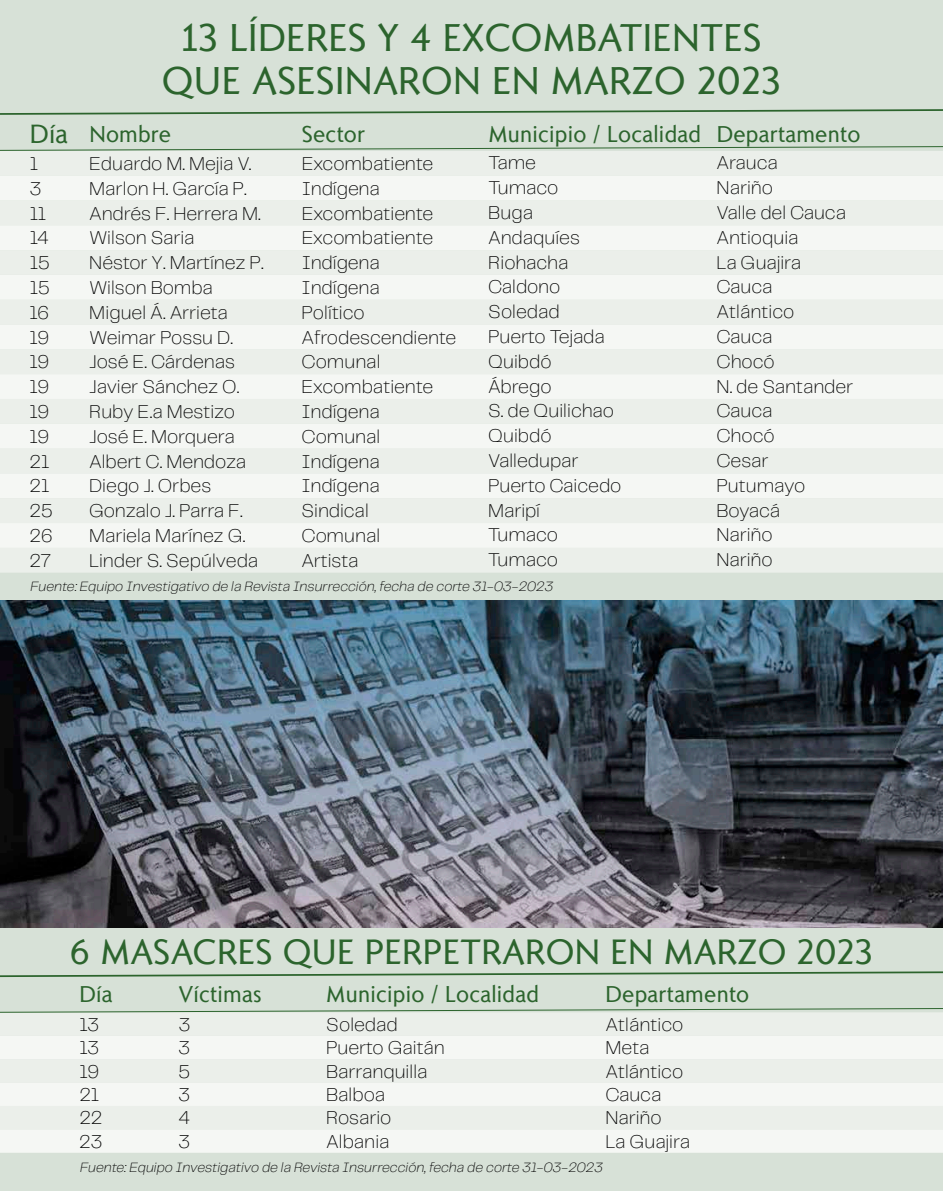
<style>
.page{position:relative;width:943px;height:1191px;background:#fff}
.page>*{position:absolute;margin:0;border:0;box-sizing:border-box;transform-origin:0 0}
.t1{font:38.5px/43.4px "Romanica";letter-spacing:.01em;color:#2c642d;text-align:center}
.t2{font:35px "Romanica";letter-spacing:.01em;color:#2c642d}
.t3{font:22.75px "Romanica";letter-spacing:.01em;color:#2c642d}
.t4{font:200 19.25px "Telegraf";letter-spacing:-.005em;color:#000}
.t5{font:italic 200 14px "Telegraf";color:#000}
.s1{font-size:26.25px}
</style>
<div class="page">
<div style="left:0;top:0;width:943px;height:600px;background:#d7e1d7"></div>
<div style="left:0;top:151px;width:943px;height:421px;background:#ebefea"></div>
<svg style="left:0;top:176px;width:943px;height:372px;fill:#f5f7f4"></svg>
<div style="left:0;top:928px;width:943px;height:263px;background:#d7e1d7"></div>
<div style="left:0;top:1013px;width:943px;height:22px;background:#ebefea"></div>
<svg style="left:0;top:1035px;width:943px;height:117px;background:#f0f3ef"></svg>
<svg style="left:0;top:108px;width:943px;height:8px;background:#b1c5b1"></svg>
<svg style="left:0;top:146px;width:943px;height:5px;background:#b4c7b5"></svg>
<svg style="left:0;top:971px;width:943px;height:7px"></svg>
<svg style="left:0;top:1008px;width:943px;height:5px"></svg>
<img style="left:0;top:600px;width:943px;height:328px">
<h1 class="t1" style="left:162px;top:15px;width:620px">13 LÍDERES Y 4 EXCOMBATIENTES<br>QUE ASESINARON EN MARZO 2023</h1>
<p class="t3" style="left:30px;top:119px;width:143px"><span class="s1">Día</span> Nombre</p>
<p class="t3" style="left:302px;top:119px;width:65px">Sector</p>
<p class="t3" style="left:488px;top:119px;width:373px">Municipio / Localidad Departamento</p>
<p class="t4" style="left:30px;top:151px;width:10px">1</p>
<p class="t4" style="left:89px;top:151px;width:164px">Eduardo M. Mejia V.</p>
<p class="t4" style="left:302px;top:151px;width:133px">Excombatiente</p>
<p class="t4" style="left:488px;top:150px;width:49px">Tame</p>
<p class="t4" style="left:716px;top:150px;width:63px">Arauca</p>
<p class="t4" style="left:30px;top:176px;width:13px">3</p>
<p class="t4" style="left:89px;top:176px;width:159px">Marlon H. García P.</p>
<p class="t4" style="left:302px;top:176px;width:80px">Indígena</p>
<p class="t4" style="left:488px;top:175px;width:72px">Tumaco</p>
<p class="t4" style="left:716px;top:175px;width:58px">Nariño</p>
<p class="t4" style="left:30px;top:201px;width:18px">11</p>
<p class="t4" style="left:89px;top:201px;width:173px">Andrés F. Herrera M.</p>
<p class="t4" style="left:302px;top:201px;width:133px">Excombatiente</p>
<p class="t4" style="left:488px;top:200px;width:46px">Buga</p>
<p class="t4" style="left:716px;top:200px;width:131px">Valle del Cauca</p>
<p class="t4" style="left:30px;top:225px;width:20px">14</p>
<p class="t4" style="left:89px;top:225px;width:107px">Wilson Saria</p>
<p class="t4" style="left:302px;top:225px;width:133px">Excombatiente</p>
<p class="t4" style="left:488px;top:225px;width:93px">Andaquíes</p>
<p class="t4" style="left:716px;top:225px;width:83px">Antioquia</p>
<p class="t4" style="left:30px;top:250px;width:21px">15</p>
<p class="t4" style="left:89px;top:250px;width:176px">Néstor Y. Martínez P.</p>
<p class="t4" style="left:302px;top:250px;width:80px">Indígena</p>
<p class="t4" style="left:488px;top:250px;width:82px">Riohacha</p>
<p class="t4" style="left:716px;top:250px;width:86px">La Guajira</p>
<p class="t4" style="left:30px;top:275px;width:21px">15</p>
<p class="t4" style="left:89px;top:275px;width:125px">Wilson Bomba</p>
<p class="t4" style="left:301px;top:275px;width:80px">Indígena</p>
<p class="t4" style="left:488px;top:274px;width:74px">Caldono</p>
<p class="t4" style="left:716px;top:274px;width:57px">Cauca</p>
<p class="t4" style="left:30px;top:300px;width:21px">16</p>
<p class="t4" style="left:89px;top:300px;width:140px">Miguel Á. Arrieta</p>
<p class="t4" style="left:301px;top:300px;width:65px">Político</p>
<p class="t4" style="left:488px;top:299px;width:73px">Soledad</p>
<p class="t4" style="left:716px;top:299px;width:79px">Atlántico</p>
<p class="t4" style="left:30px;top:325px;width:21px">19</p>
<p class="t4" style="left:89px;top:325px;width:146px">Weimar Possu D.</p>
<p class="t4" style="left:301px;top:325px;width:156px">Afrodescendiente</p>
<p class="t4" style="left:488px;top:324px;width:118px">Puerto Tejada</p>
<p class="t4" style="left:716px;top:324px;width:57px">Cauca</p>
<p class="t4" style="left:30px;top:349px;width:21px">19</p>
<p class="t4" style="left:89px;top:349px;width:147px">José E. Cárdenas</p>
<p class="t4" style="left:301px;top:349px;width:80px">Comunal</p>
<p class="t4" style="left:488px;top:349px;width:65px">Quibdó</p>
<p class="t4" style="left:716px;top:349px;width:60px">Chocó</p>
<p class="t4" style="left:30px;top:374px;width:21px">19</p>
<p class="t4" style="left:89px;top:374px;width:152px">Javier Sánchez O.</p>
<p class="t4" style="left:301px;top:374px;width:133px">Excombatiente</p>
<p class="t4" style="left:488px;top:374px;width:65px">Ábrego</p>
<p class="t4" style="left:716px;top:374px;width:138px">N. de Santander</p>
<p class="t4" style="left:30px;top:399px;width:21px">19</p>
<p class="t4" style="left:89px;top:399px;width:147px">Ruby E.a Mestizo</p>
<p class="t4" style="left:301px;top:399px;width:80px">Indígena</p>
<p class="t4" style="left:488px;top:398px;width:127px">S. de Quilichao</p>
<p class="t4" style="left:716px;top:398px;width:57px">Cauca</p>
<p class="t4" style="left:30px;top:424px;width:21px">19</p>
<p class="t4" style="left:89px;top:424px;width:147px">José E. Morquera</p>
<p class="t4" style="left:301px;top:424px;width:80px">Comunal</p>
<p class="t4" style="left:488px;top:423px;width:65px">Quibdó</p>
<p class="t4" style="left:716px;top:423px;width:60px">Chocó</p>
<p class="t4" style="left:30px;top:449px;width:21px">21</p>
<p class="t4" style="left:89px;top:449px;width:158px">Albert C. Mendoza</p>
<p class="t4" style="left:301px;top:449px;width:80px">Indígena</p>
<p class="t4" style="left:488px;top:448px;width:92px">Valledupar</p>
<p class="t4" style="left:716px;top:448px;width:54px">Cesar</p>
<p class="t4" style="left:30px;top:473px;width:21px">21</p>
<p class="t4" style="left:89px;top:473px;width:124px">Diego J. Orbes</p>
<p class="t4" style="left:301px;top:473px;width:80px">Indígena</p>
<p class="t4" style="left:488px;top:473px;width:135px">Puerto Caicedo</p>
<p class="t4" style="left:716px;top:473px;width:90px">Putumayo</p>
<p class="t4" style="left:29px;top:498px;width:25px">25</p>
<p class="t4" style="left:89px;top:498px;width:155px">Gonzalo J. Parra F.</p>
<p class="t4" style="left:301px;top:498px;width:69px">Sindical</p>
<p class="t4" style="left:488px;top:498px;width:54px">Maripí</p>
<p class="t4" style="left:716px;top:498px;width:65px">Boyacá</p>
<p class="t4" style="left:29px;top:523px;width:24px">26</p>
<p class="t4" style="left:89px;top:523px;width:158px">Mariela Marínez G.</p>
<p class="t4" style="left:301px;top:523px;width:80px">Comunal</p>
<p class="t4" style="left:488px;top:522px;width:72px">Tumaco</p>
<p class="t4" style="left:716px;top:522px;width:58px">Nariño</p>
<p class="t4" style="left:29px;top:548px;width:23px">27</p>
<p class="t4" style="left:89px;top:548px;width:171px">Linder S. Sepúlveda</p>
<p class="t4" style="left:301px;top:548px;width:58px">Artista</p>
<p class="t4" style="left:488px;top:547px;width:72px">Tumaco</p>
<p class="t4" style="left:716px;top:547px;width:58px">Nariño</p>
<p class="t5" style="left:30px;top:578px;width:527px">Fuente:Equipo Investigativo de la Revista Insurrección,fecha de corte 31-03-2023</p>
<h2 class="t2" style="left:70px;top:929px;width:804px">6 MASACRES QUE PERPETRARON EN MARZO 2023</h2>
<p class="t3" style="left:79px;top:978px;width:35px">Día</p>
<p class="t3" style="left:179px;top:978px;width:84px">Víctimas</p>
<p class="t3" style="left:326px;top:978px;width:214px">Municipio / Localidad</p>
<p class="t3" style="left:605px;top:978px;width:145px">Departamento</p>
<p class="t4" style="left:79px;top:1012px;width:21px">13</p>
<p class="t4" style="left:179px;top:1012px;width:13px">3</p>
<p class="t4" style="left:326px;top:1012px;width:73px">Soledad</p>
<p class="t4" style="left:605px;top:1012px;width:79px">Atlántico</p>
<p class="t4" style="left:79px;top:1035px;width:21px">13</p>
<p class="t4" style="left:179px;top:1035px;width:13px">3</p>
<p class="t4" style="left:326px;top:1035px;width:120px">Puerto Gaitán</p>
<p class="t4" style="left:605px;top:1035px;width:45px">Meta</p>
<p class="t4" style="left:79px;top:1058px;width:21px">19</p>
<p class="t4" style="left:179px;top:1058px;width:13px">5</p>
<p class="t4" style="left:326px;top:1058px;width:103px">Barranquilla</p>
<p class="t4" style="left:605px;top:1058px;width:79px">Atlántico</p>
<p class="t4" style="left:79px;top:1082px;width:21px">21</p>
<p class="t4" style="left:179px;top:1082px;width:13px">3</p>
<p class="t4" style="left:326px;top:1082px;width:60px">Balboa</p>
<p class="t4" style="left:605px;top:1082px;width:57px">Cauca</p>
<p class="t4" style="left:79px;top:1105px;width:24px">22</p>
<p class="t4" style="left:179px;top:1105px;width:13px">4</p>
<p class="t4" style="left:326px;top:1105px;width:67px">Rosario</p>
<p class="t4" style="left:605px;top:1105px;width:58px">Nariño</p>
<p class="t4" style="left:79px;top:1129px;width:25px">23</p>
<p class="t4" style="left:178px;top:1129px;width:13px">3</p>
<p class="t4" style="left:326px;top:1129px;width:65px">Albania</p>
<p class="t4" style="left:605px;top:1129px;width:86px">La Guajira</p>
<p class="t5" style="left:79px;top:1158px;width:527px">Fuente:Equipo Investigativo de la Revista Insurrección,fecha de corte 31-03-2023</p>
</div>
